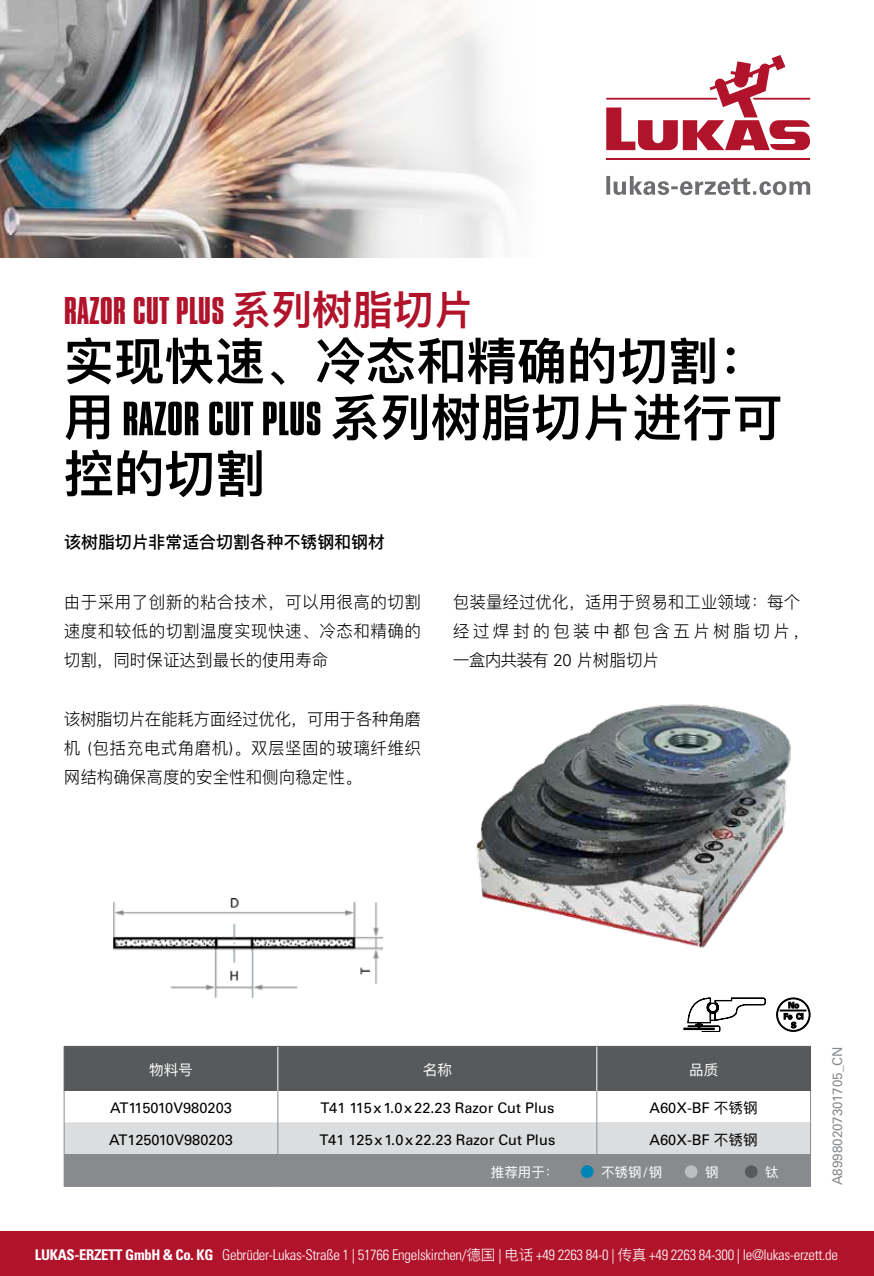
<style>
.page{position:relative;width:874px;height:1276px;background:#fff}
.page>*{position:absolute;margin:0;border:0;box-sizing:border-box;transform-origin:0 0}
.t1{font:50.4px "Compacta Std";color:#000}
.t2{font:600 50.4px "Ping Fang SC";color:#000}
.t3{font:40.5px "Compacta Std";color:#b1132b}
.t4{font:300 16.88px/29.2px "Ping Fang SC";color:#000;text-align:justify}
.t5{font:500 16.88px "Ping Fang SC";color:#000}
.t6{font:300 condensed 14.62px "Univers LT Std";letter-spacing:-.02em;color:#fff}
.t7{font:14.62px "Univers LT Std";color:#000}
.t8{font:14.62px "Ping Fang SC";color:#fff}
.t9{font:13.5px "Univers LT Std";color:#888b8e}
.t10{font:13.5px "Ping Fang SC";color:#fff}
.s1{font-family:"Ping Fang SC";font-weight:600}
.s2{font-family:"Univers LT Std"}
.s3{font-family:"Ping Fang SC"}
.s4{font-weight:700}
.s5{font-family:"Ping Fang SC";font-stretch:normal}
</style>
<div class="page">
<div style="left:0;top:1231px;width:874px;height:45px;background:#b1132b"></div>
<img style="left:0;top:0;width:514px;height:257px">
<hr style="left:606px;top:158px;width:204px;height:2px;background:#b1132b">
<svg style="left:606px;top:55px;width:204px;height:95px"></svg>
<svg style="left:606px;top:176px;width:204px;height:19px"></svg>
<img style="left:476px;top:704px;width:315px;height:244px">
<svg style="left:65px;top:1047px;width:745px;height:107px"></svg>
<div style="left:597px;top:1122px;width:213px;height:32px;background:#dcddde"></div>
<div style="left:64px;top:1154px;width:746px;height:32px;background:#888b8e"></div>
<hr style="left:810px;top:1155px;width:1px;height:31px;background:#888b8e">
<hr style="left:277px;top:1091px;width:1px;height:31px;background:#888b8e">
<hr style="left:277px;top:1122px;width:1px;height:32px;background:#888b8e">
<hr style="left:277px;top:1046px;width:1px;height:45px;background:#fff">
<hr style="left:596px;top:1091px;width:1px;height:31px;background:#888b8e">
<hr style="left:810px;top:1091px;width:1px;height:31px;background:#888b8e">
<hr style="left:596px;top:1122px;width:1px;height:32px;background:#888b8e">
<hr style="left:810px;top:1122px;width:1px;height:32px;background:#888b8e">
<hr style="left:64px;top:1091px;width:1px;height:31px;background:#888b8e">
<hr style="left:64px;top:1122px;width:1px;height:32px;background:#888b8e">
<hr style="left:64px;top:1046px;width:214px;height:1px;background:#57595b">
<hr style="left:64px;top:1046px;width:1px;height:45px;background:#57595b">
<hr style="left:278px;top:1046px;width:319px;height:1px;background:#57595b">
<hr style="left:597px;top:1046px;width:214px;height:1px;background:#57595b">
<hr style="left:810px;top:1046px;width:1px;height:45px;background:#57595b">
<hr style="left:597px;top:1154px;width:214px;height:1px;background:#888b8e">
<hr style="left:64px;top:1186px;width:214px;height:1px;background:#888b8e">
<hr style="left:278px;top:1186px;width:319px;height:1px;background:#888b8e">
<hr style="left:597px;top:1186px;width:214px;height:1px;background:#888b8e">
<hr style="left:596px;top:1046px;width:1px;height:45px;background:#fff">
<div style="left:581px;top:1165px;width:13px;height:13px;background:#0084b5;border-radius:50%"></div>
<div style="left:685px;top:1165px;width:12px;height:13px;background:#bbbdc0;border-radius:50%"></div>
<div style="left:745px;top:1165px;width:12px;height:13px;background:#57595b;border-radius:50%"></div>
<svg style="left:683px;top:998px;width:82px;height:34px"></svg>
<img style="left:114px;top:899px;width:269px;height:99px">
<svg style="left:776px;top:998px;width:34px;height:33px"></svg>
<h2 class="t3" style="left:64px;top:288px;width:412px">RAZOR CUT PLUS <span class="s1">系列树脂切片</span></h2>
<h1 class="t2" style="left:64px;top:330px;width:706px">实现快速、冷态和精确的切割：</h1>
<h1 class="t1" style="left:64px;top:391px;width:720px"><span class="s1">用</span> RAZOR CUT PLUS <span class="s1">系列树脂切片进行可</span></h1>
<h1 class="t2" style="left:64px;top:442px;width:203px">控的切割</h1>
<p class="t5" style="left:64px;top:531px;width:322px">该树脂切片非常适合切割各种不锈钢和钢材</p>
<p class="t4" style="left:64px;top:587px;width:359px">由于采用了创新的粘合技术，可以用很高的切割速度和较低的切割温度实现快速、冷态和精确的切割，同时保证达到最长的使用寿命</p>
<p class="t4" style="left:64px;top:704px;width:359px">该树脂切片在能耗方面经过优化，可用于各种角磨机 <span class="s2">(</span>包括充电式角磨机<span class="s2">)</span>。双层坚固的玻璃纤维织网结构确保高度的安全性和侧向稳定性。</p>
<p class="t4" style="left:453px;top:587px;width:359px;text-align:left">包装量经过优化，适用于贸易和工业领域：每个经过焊封的包装中都包含五片树脂切片，一盒内共装有 <span class="s2">20</span> 片树脂切片</p>
<p class="t8" style="left:149px;top:1060px;width:45px">物料号</p>
<p class="t8" style="left:423px;top:1060px;width:31px">名称</p>
<p class="t8" style="left:689px;top:1060px;width:31px">品质</p>
<p class="t7" style="left:110px;top:1098px;width:123px">AT115010V980203</p>
<p class="t7" style="left:320px;top:1098px;width:235px">T41 115 x 1.0 x 22.23 Razor Cut Plus</p>
<p class="t7" style="left:649px;top:1098px;width:110px">A60X-BF <span class="s3">不锈钢</span></p>
<p class="t7" style="left:109px;top:1130px;width:125px">AT125010V980203</p>
<p class="t7" style="left:319px;top:1130px;width:237px">T41 125 x 1.0 x 22.23 Razor Cut Plus</p>
<p class="t7" style="left:649px;top:1130px;width:110px">A60X-BF <span class="s3">不锈钢</span></p>
<p class="t10" style="left:491px;top:1163px;width:69px">推荐用于：</p>
<p class="t10" style="left:601px;top:1163px;width:63px">不锈钢 <span class="s2">/</span> 钢</p>
<p class="t10" style="left:705px;top:1163px;width:15px">钢</p>
<p class="t10" style="left:765px;top:1163px;width:15px">钛</p>
<p class="t9" style="left:829px;top:1185px;width:140px;rotate:-90deg">A89980207301705_CN</p>
<p class="t6" style="left:35px;top:1246px;width:804px"><span class="s4">LUKAS-ERZETT GmbH &amp; Co. KG</span> Gebrüder-Lukas-Straße 1 | 51766 Engelskirchen/<span class="s5">德国</span> | <span class="s5">电话</span> +49 2263 84-0 | <span class="s5">传真</span> +49 2263 84-300 | le@lukas-erzett.de</p>
</div>
